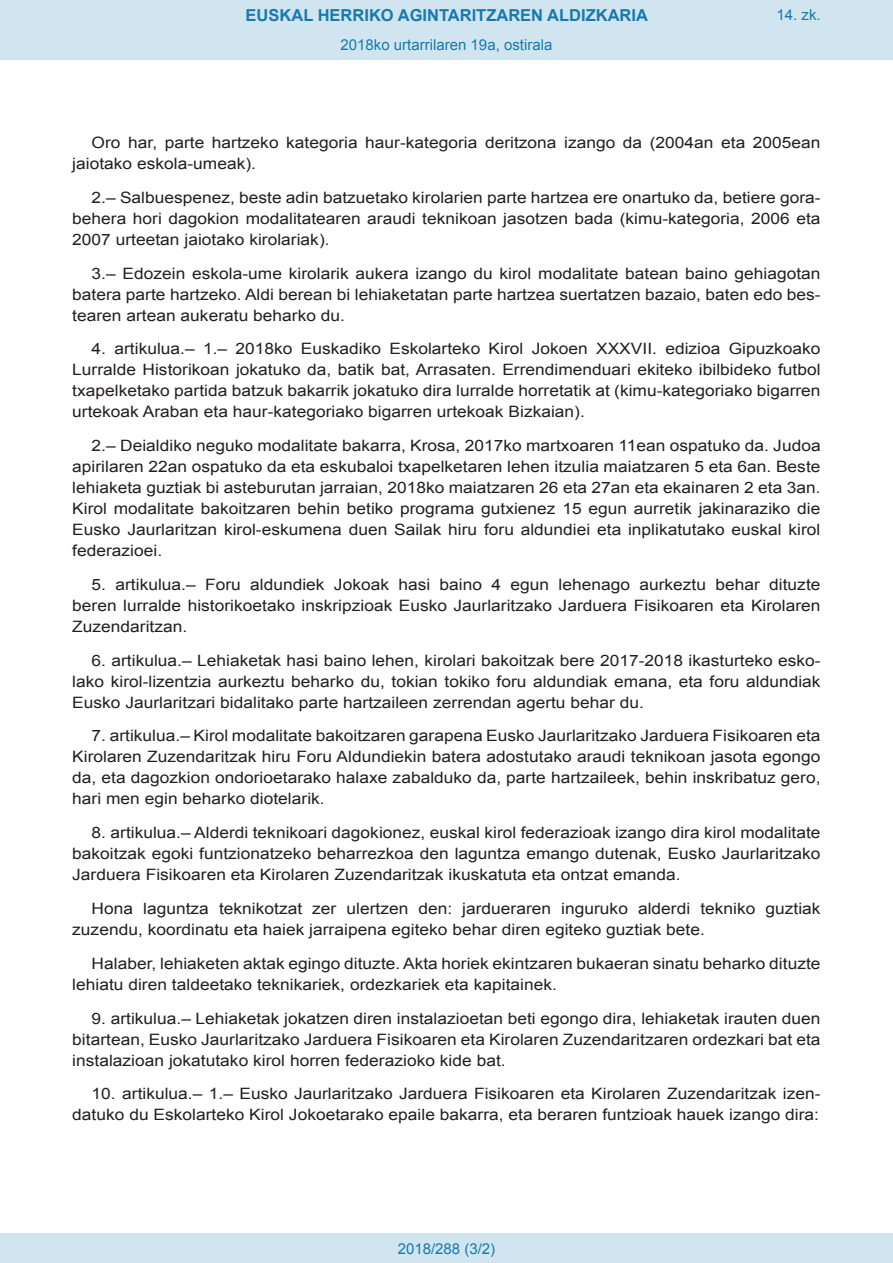
<style>
.page{position:relative;width:893px;height:1263px;background:#fff}
.page>*{position:absolute;margin:0;border:0;box-sizing:border-box;transform-origin:0 0}
.t1{font:700 16.5px "Arial";color:#1879ad}
.BOPVDetalle{font:15.6px/21px "Arial";color:#231f20;text-align:justify;scale:1.11 1}
.Paginacion_Centro{font:15px "Arial";color:#1879ad}
</style>
<div class="page">
<div style="left:0;top:0;width:893px;height:60px;background:#d0e5f0"></div>
<div style="left:0;top:1233px;width:893px;height:30px;background:#d0e5f0"></div>
<p class="t1" style="left:246px;top:4px;width:404px">EUSKAL HERRIKO AGINTARITZAREN ALDIZKARIA</p>
<p class="Paginacion_Centro" style="left:341px;top:35px;width:213px">2018ko urtarrilaren 19a, ostirala</p>
<p class="Paginacion_Centro" style="left:776px;top:5px;width:46px">14. zk.</p>
<p class="BOPVDetalle" style="left:72px;top:132px;width:676px;text-indent:19px">Oro har, parte hartzeko kategoria haur-kategoria deritzona izango da (2004an eta 2005ean jaiotako eskola-umeak).</p>
<p class="BOPVDetalle" style="left:72px;top:187px;width:676px;text-indent:19px">2.– Salbuespenez, beste adin batzuetako kirolarien parte hartzea ere onartuko da, betiere gora&shy;behera hori dagokion modalitatearen araudi teknikoan jasotzen bada (kimu-kategoria, 2006 eta 2007 urteetan jaiotako kirolariak).</p>
<p class="BOPVDetalle" style="left:72px;top:263px;width:676px;text-indent:19px">3.– Edozein eskola-ume kirolarik aukera izango du kirol modalitate batean baino gehiagotan batera parte hartzeko. Aldi berean bi lehiaketatan parte hartzea suertatzen bazaio, baten edo bes&shy;tearen artean aukeratu beharko du.</p>
<p class="BOPVDetalle" style="left:72px;top:339px;width:676px;text-indent:19px">4. artikulua.– 1.– 2018ko Euskadiko Eskolarteko Kirol Jokoen XXXVII. edizioa Gipuzkoako Lurralde Historikoan jokatuko da, batik bat, Arrasaten. Errendimenduari ekiteko ibilbideko futbol txapelketako partida batzuk bakarrik jokatuko dira lurralde horretatik at (kimu-kategoriako bigarren urtekoak Araban eta haur-kategoriako bigarren urtekoak Bizkaian).</p>
<p class="BOPVDetalle" style="left:72px;top:435px;width:676px;text-indent:19px">2.– Deialdiko neguko modalitate bakarra, Krosa, 2017ko martxoaren 11ean ospatuko da. Judoa apirilaren 22an ospatuko da eta eskubaloi txapelketaren lehen itzulia maiatzaren 5 eta 6an. Beste lehiaketa guztiak bi asteburutan jarraian, 2018ko maiatzaren 26 eta 27an eta ekainaren 2 eta 3an.<br>Kirol modalitate bakoitzaren behin betiko programa gutxienez 15 egun aurretik jakinaraziko die Eusko Jaurlaritzan kirol-eskumena duen Sailak hiru foru aldundiei eta inplikatutako euskal kirol federazioei.</p>
<p class="BOPVDetalle" style="left:72px;top:574px;width:676px;text-indent:19px">5. artikulua.– Foru aldundiek Jokoak hasi baino 4 egun lehenago aurkeztu behar dituzte beren lurralde historikoetako inskripzioak Eusko Jaurlaritzako Jarduera Fisikoaren eta Kirolaren Zuzendaritzan.</p>
<p class="BOPVDetalle" style="left:72px;top:650px;width:676px;text-indent:19px">6. artikulua.– Lehiaketak hasi baino lehen, kirolari bakoitzak bere 2017-2018 ikasturteko esko&shy;lako kirol-lizentzia aurkeztu beharko du, tokian tokiko foru aldundiak emana, eta foru aldundiak Eusko Jaurlaritzari bidalitako parte hartzaileen zerrendan agertu behar du.</p>
<p class="BOPVDetalle" style="left:72px;top:726px;width:676px;text-indent:19px">7. artikulua.– Kirol modalitate bakoitzaren garapena Eusko Jaurlaritzako Jarduera Fisikoaren eta Kirolaren Zuzendaritzak hiru Foru Aldundiekin batera adostutako araudi teknikoan jasota egongo da, eta dagozkion ondorioetarako halaxe zabalduko da, parte hartzaileek, behin inskribatuz gero, hari men egin beharko diotelarik.</p>
<p class="BOPVDetalle" style="left:72px;top:822px;width:676px;text-indent:19px">8. artikulua.– Alderdi teknikoari dagokionez, euskal kirol federazioak izango dira kirol modalitate bakoitzak egoki funtzionatzeko beharrezkoa den laguntza emango dutenak, Eusko Jaurlaritzako Jarduera Fisikoaren eta Kirolaren Zuzendaritzak ikuskatuta eta ontzat emanda.</p>
<p class="BOPVDetalle" style="left:72px;top:898px;width:676px;text-indent:19px">Hona laguntza teknikotzat zer ulertzen den: jardueraren inguruko alderdi tekniko guztiak zuzendu, koordinatu eta haiek jarraipena egiteko behar diren egiteko guztiak bete.</p>
<p class="BOPVDetalle" style="left:72px;top:953px;width:676px;text-indent:19px">Halaber, lehiaketen aktak egingo dituzte. Akta horiek ekintzaren bukaeran sinatu beharko dituzte lehiatu diren taldeetako teknikariek, ordezkariek eta kapitainek.</p>
<p class="BOPVDetalle" style="left:72px;top:1008px;width:676px;text-indent:19px">9. artikulua.– Lehiaketak jokatzen diren instalazioetan beti egongo dira, lehiaketak irauten duen bitartean, Eusko Jaurlaritzako Jarduera Fisikoaren eta Kirolaren Zuzendaritzaren ordezkari bat eta instalazioan jokatutako kirol horren federazioko kide bat.</p>
<p class="BOPVDetalle" style="left:72px;top:1083px;width:676px;text-align:right">10. artikulua.– 1.– Eusko Jaurlaritzako Jarduera Fisikoaren eta Kirolaren Zuzendaritzak izen&shy;datuko du Eskolarteko Kirol Jokoetarako epaile bakarra, eta beraren funtzioak hauek izango dira:</p>
<p class="Paginacion_Centro" style="left:398px;top:1238px;width:99px">2018/288 (3/2)</p>
</div>
